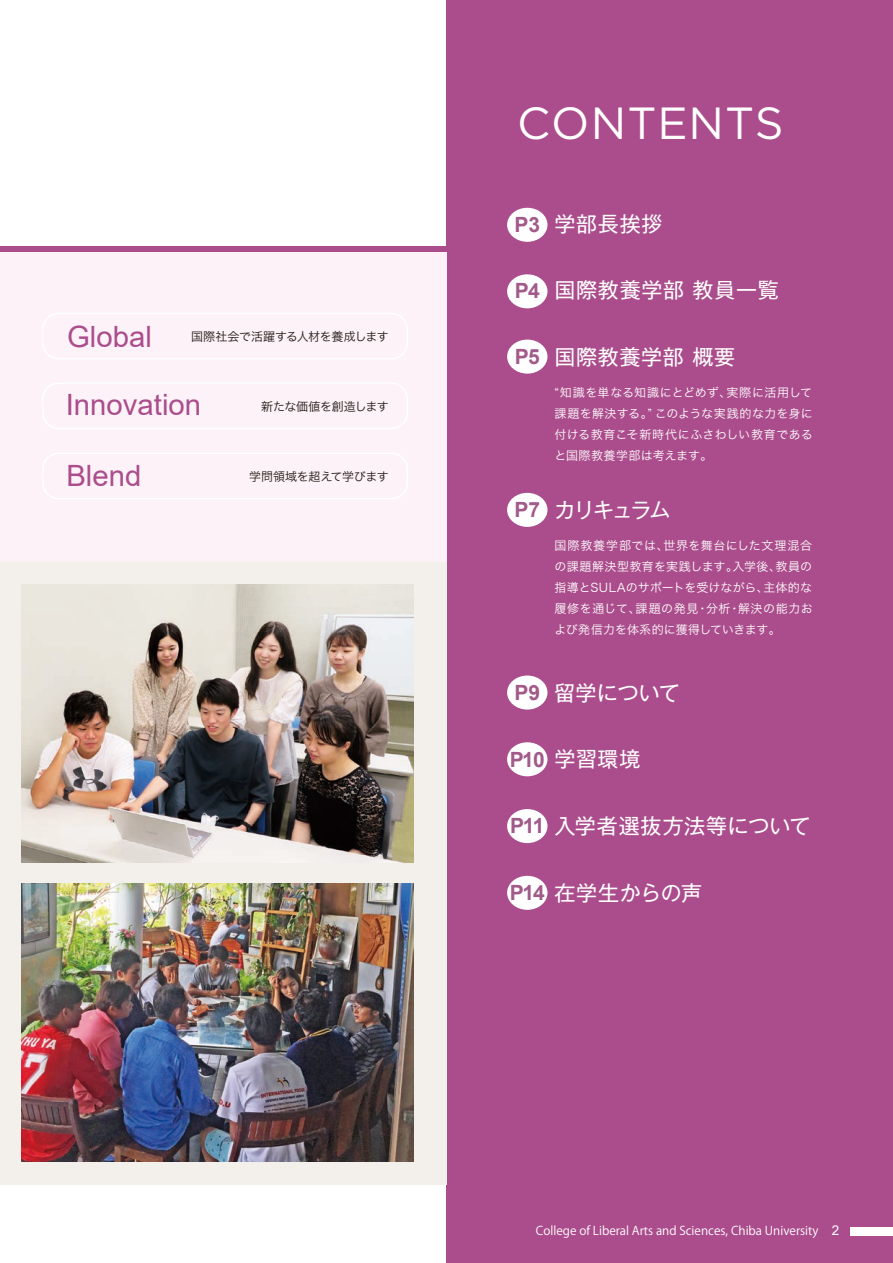
<style>
.page{position:relative;width:893px;height:1263px;background:#fff}
.page>*{position:absolute;margin:0;border:0;box-sizing:border-box;transform-origin:0 0}
.t1{font:45px "Gotham";letter-spacing:.02em;color:#fff}
.t2{font:29.4px "Arial";color:#ab4d8c}
.t3{font:21px "Gothic MB101 Pr 6 N";letter-spacing:.03em;color:#fff}
.t4{font:21px "Gothic MB101 Pr 6 N";letter-spacing:.005em;color:#fff}
.t5{font:700 21px "Arial";color:#a15a8a}
.t6{font:12px/21px "Hira Kaku Pro W3";letter-spacing:.025em;color:#fff;text-align:justify}
.t7{font:12px "Koz Go Pr 6 N";color:#fff}
.t8{font:12px "Hira Kaku Std N W3";letter-spacing:-.025em;color:#231916}
.s1{font-family:"Arial";font-weight:700;color:#a15a8a}
.s2{font-family:"Arial";font-size:13.5px}
</style>
<div class="page">
<div style="left:446px;top:0;width:447px;height:1263px;background:#ab4d8c"></div>
<div style="left:0;top:252px;width:446px;height:310px;background:#fcf2f7"></div>
<div style="left:0;top:562px;width:446px;height:622px;background:#f3f0ec"></div>
<div style="left:0;top:246px;width:447px;height:5px;background:#ab4d8c"></div>
<div style="left:42px;top:453px;width:366px;height:46px;border:2px solid #fff;border-radius:16px"></div>
<div style="left:42px;top:382px;width:366px;height:47px;border:2px solid #fff;border-radius:16px"></div>
<div style="left:42px;top:313px;width:366px;height:47px;border:2px solid #fff;border-radius:16px"></div>
<img style="left:21px;top:884px;width:392px;height:277px">
<img style="left:21px;top:584px;width:392px;height:278px">
<div style="left:850px;top:1227px;width:43px;height:8px;background:#fff"></div>
<div style="left:507px;top:208px;width:40px;height:34px;background:#fff;border-radius:50%"></div>
<div style="left:507px;top:340px;width:40px;height:34px;background:#fff;border-radius:50%"></div>
<div style="left:507px;top:274px;width:40px;height:34px;background:#fff;border-radius:50%"></div>
<div style="left:507px;top:493px;width:40px;height:34px;background:#fff;border-radius:50%"></div>
<div style="left:507px;top:675px;width:40px;height:34px;background:#fff;border-radius:50%"></div>
<div style="left:507px;top:742px;width:40px;height:34px;background:#fff;border-radius:50%"></div>
<div style="left:507px;top:809px;width:40px;height:34px;background:#fff;border-radius:50%"></div>
<div style="left:507px;top:876px;width:40px;height:34px;background:#fff;border-radius:50%"></div>
<h2 class="t2" style="left:67px;top:316px;width:86px">Global</h2>
<p class="t8" style="left:191px;top:328px;width:199px">国際社会で活躍する人材を養成します</p>
<h2 class="t2" style="left:66px;top:384px;width:137px">Innovation</h2>
<p class="t8" style="left:261px;top:398px;width:129px">新たな価値を創造します</p>
<h2 class="t2" style="left:66px;top:455px;width:77px">Blend</h2>
<p class="t8" style="left:249px;top:467px;width:141px">学問領域を超えて学びます</p>
<h1 class="t1" style="left:517px;top:94px;width:268px">CONTENTS</h1>
<h3 class="t5" style="left:514px;top:210px;width:27px">P3</h3>
<h3 class="t3" style="left:554px;top:206px;width:109px">学部長挨拶</h3>
<h3 class="t3" style="left:515px;top:273px;width:265px"><span class="s1">P4</span> 国際教養学部教員一覧</h3>
<h3 class="t5" style="left:515px;top:341px;width:27px">P5</h3>
<h3 class="t3" style="left:554px;top:339px;width:182px">国際教養学部 概要</h3>
<p class="t6" style="left:554px;top:381px;width:260px">“知識を単なる知識にとどめず、実際に活用して課題を解決する。” このような実践的な力を身に付ける教育こそ新時代にふさわしい教育であると国際教養学部は考えます。</p>
<h3 class="t3" style="left:514px;top:492px;width:157px"><span class="s1">P7</span> カリキュラム</h3>
<p class="t6" style="left:554px;top:534px;width:260px">国際教養学部では、世界を舞台にした文理混合の課題解決型教育を実践します。入学後、教員の指導とSULAのサポートを受けながら、主体的な履修を通じて、課題の発見・分析・解決の能力および発信力を体系的に獲得していきます。</p>
<h3 class="t3" style="left:514px;top:675px;width:167px"><span class="s1">P9</span> 留学について</h3>
<h3 class="t3" style="left:510px;top:742px;width:132px"><span class="s1">P10</span> 学習環境</h3>
<h3 class="t3" style="left:510px;top:809px;width:302px"><span class="s1">P11</span> 入学者選抜方法等について</h3>
<h3 class="t4" style="left:510px;top:875px;width:194px"><span class="s1">P14</span> 在学生からの声</h3>
<p class="t7" style="left:536px;top:1224px;width:305px">College of Liberal Arts and Sciences, Chiba University <span class="s2">2</span></p>
</div>
